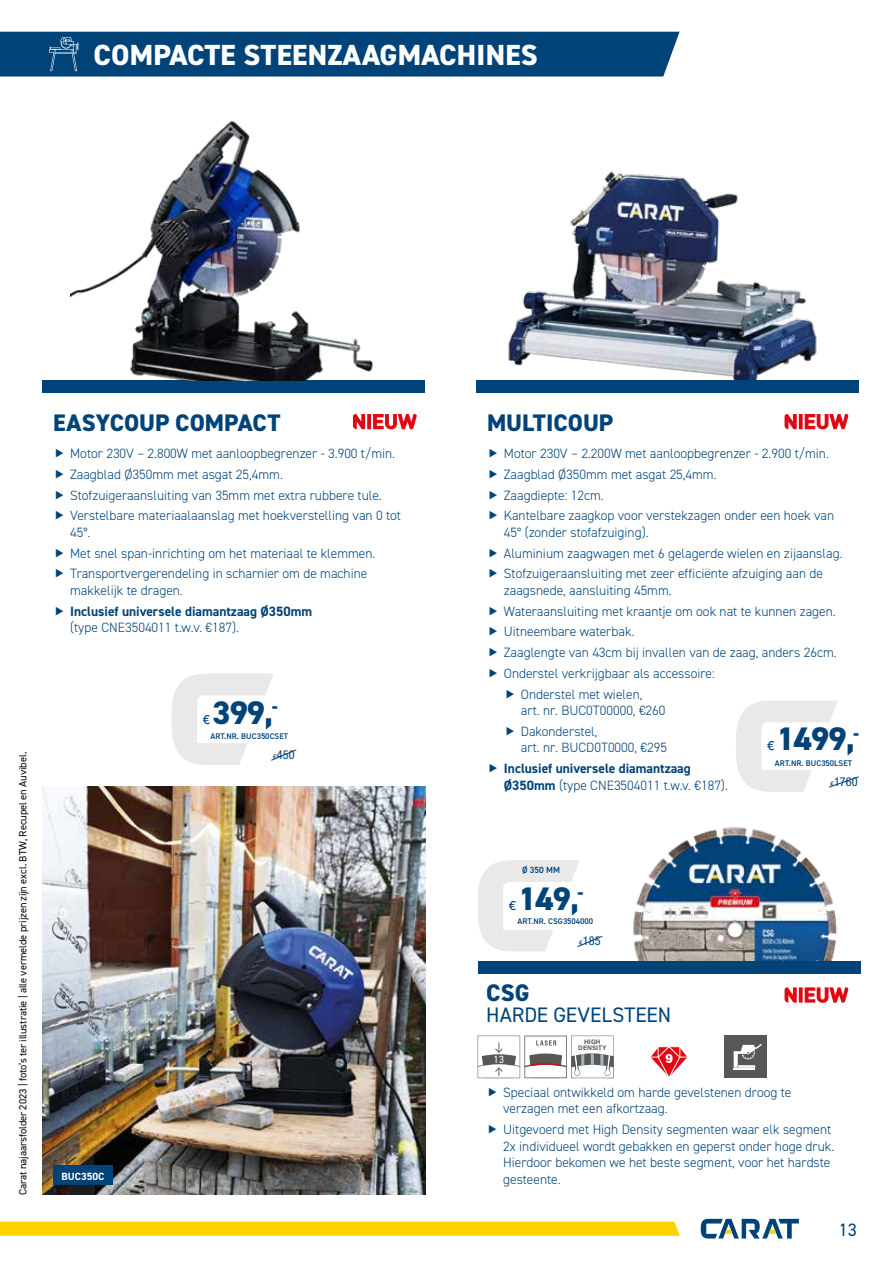
<style>
.page{position:relative;width:893px;height:1263px;background:#fff}
.page>*{position:absolute;margin:0;border:0;box-sizing:border-box;transform-origin:0 0}
.t1{font:800 32.7px "DIN2014";letter-spacing:-.03em;color:#004379}
.t2{font:800 29.25px "DIN2014";letter-spacing:.01em;color:#fff}
.t3{font:800 24px "DIN2014";color:#004379}
.t4{font:21px "DIN2014";color:#004379}
.t5{font:18px "DIN2014";color:#004379}
.t6{font:13.95px "Effra";color:#004379}
.t7{font:300 13.5px/20.7px "DIN2014";color:#004379}
.t8{font:700 13.5px/16.5px "DIN2014";color:#004379}
.t9{font:condensed 12.3px "Helvetica Neue LT Std";color:#004379}
.t10{font:10.5px "DIN2014";letter-spacing:-.01em;color:#000}
.t11{font:700 10.5px "DIN2014";color:#fff}
.t12{font:10.5px "DIN2014";color:#fff}
.t13{font:600 9px "DIN2014";color:#004379}
.t14{font:600 8.25px "DIN2014";letter-spacing:.005em;color:#004379}
.t15{font:700 6.6px/6px "Acumin Pro";color:#585856;text-align:center}
.s1{font-family:"Effra";font-stretch:normal;font-size:7.35px}
.s2{font-weight:300}
</style>
<div class="page">
<svg style="left:701px;top:1219px;width:98px;height:19px"></svg>
<div style="left:0;top:1222px;width:679px;height:13px;background:#ffd300"></div>
<img style="left:43px;top:787px;width:382px;height:408px">
<img style="left:508px;top:171px;width:309px;height:209px">
<div style="left:476px;top:380px;width:383px;height:13px;background:#004379"></div>
<svg style="left:172px;top:673px;width:124px;height:92px"></svg>
<svg style="left:736px;top:700px;width:123px;height:92px"></svg>
<svg style="left:784px;top:414px;width:65px;height:16px"></svg>
<svg style="left:784px;top:987px;width:65px;height:16px"></svg>
<svg style="left:353px;top:414px;width:64px;height:16px"></svg>
<div style="left:43px;top:380px;width:382px;height:13px;background:#004379"></div>
<div style="left:0;top:32px;width:680px;height:45px;background:#004379"></div>
<img style="left:71px;top:121px;width:302px;height:259px">
<div style="left:53px;top:1165px;width:60px;height:20px;background:#004379"></div>
<img style="left:602px;top:827px;width:235px;height:134px">
<div style="left:478px;top:961px;width:382px;height:13px;background:#004379"></div>
<svg style="left:478px;top:860px;width:124px;height:91px"></svg>
<svg style="left:651px;top:1046px;width:36px;height:31px"></svg>
<svg style="left:478px;top:1036px;width:136px;height:42px"></svg>
<div style="left:724px;top:1036px;width:43px;height:42px;background:#575756"></div>
<hr style="left:734px;top:1068px;width:21px;height:2px;background:#fdfeff">
<svg style="left:734px;top:1044px;width:28px;height:24px"></svg>
<h2 class="t2" style="left:93px;top:35px;width:446px">COMPACTE STEENZAAGMACHINES</h2>
<h3 class="t3" style="left:53px;top:406px;width:229px">EASYCOUP COMPACT</h3>
<p class="t7" style="left:70px;top:443px;width:332px">Motor 230V – 2.800W met aanloopbegrenzer - 3.900 t/min.<br>Zaagblad Ø350mm met asgat 25,4mm.<br>Stofzuigeraansluiting van 35mm met extra rubbere tule.<br>Verstelbare materiaalaanslag met hoekverstelling van 0 tot</p>
<p class="t7" style="left:70px;top:522px;width:307px">45°.<br>Met snel span-inrichting om het materiaal te klemmen.<br>Transportvergerendeling in scharnier om de machine</p>
<p class="t7" style="left:70px;top:580px;width:114px">makkelijk te dragen.</p>
<p class="t8" style="left:70px;top:602px;width:244px">Inclusief universele diamantzaag Ø350mm</p>
<p class="t7" style="left:70px;top:617px;width:170px">(type CNE3504011 t.w.v. €187).</p>
<p class="t10" style="left:16px;top:1195px;width:445px;rotate:-90deg">Carat najaarsfolder 2023 | foto’s ter illustratie | alle vermelde prijzen zijn excl. BTW, Recupel en Auvibel.</p>
<p class="t11" style="left:61px;top:1169px;width:45px">BUC350C</p>
<h1 class="t1" style="left:212px;top:690px;width:67px">399,<sup>-</sup></h1>
<p class="t6" style="left:202px;top:711px;width:9px">€</p>
<p class="t14" style="left:210px;top:730px;width:79px">ART.NR. BUC350CSET</p>
<p class="t9" style="left:273px;top:747px;width:23px"><span class="s1">€</span>450</p>
<h3 class="t3" style="left:487px;top:406px;width:128px">MULTICOUP</h3>
<p class="t7" style="left:504px;top:443px;width:332px">Motor 230V – 2.200W met aanloopbegrenzer - 2.900 t/min.<br>Zaagblad Ø350mm met asgat 25,4mm.<br>Zaagdiepte: 12cm.<br>Kantelbare zaagkop voor verstekzagen onder een hoek van</p>
<p class="t7" style="left:504px;top:522px;width:340px">45° (zonder stofafzuiging).<br>Aluminium zaagwagen met 6 gelagerde wielen en zijaanslag.<br>Stofzuigeraansluiting met zeer efficiënte afzuiging aan de</p>
<p class="t7" style="left:504px;top:580px;width:169px">zaagsnede, aansluiting 45mm.</p>
<p class="t7" style="left:504px;top:600px;width:333px">Wateraansluiting met kraantje om ook nat te kunnen zagen.</p>
<p class="t7" style="left:504px;top:621px;width:132px">Uitneembare waterbak.</p>
<p class="t7" style="left:504px;top:642px;width:334px">Zaaglengte van 43cm bij invallen van de zaag, anders 26cm.</p>
<p class="t7" style="left:504px;top:663px;width:212px">Onderstel verkrijgbaar als accessoire:</p>
<p class="t7" style="left:521px;top:683px;width:123px">Onderstel met wielen,</p>
<p class="t7" style="left:521px;top:700px;width:146px">art. nr. BUC0T00000, €260<br>Dakonderstel,</p>
<p class="t7" style="left:521px;top:737px;width:148px">art. nr. BUCD0T0000, €295</p>
<p class="t8" style="left:504px;top:760px;width:225px">Inclusief universele diamantzaag<br>Ø350mm <span class="s2">(type CNE3504011 t.w.v. €187).</span></p>
<h1 class="t1" style="left:777px;top:717px;width:84px">1499,<sup>-</sup></h1>
<p class="t9" style="left:830px;top:774px;width:29px"><span class="s1">€</span>1760</p>
<p class="t6" style="left:767px;top:737px;width:9px">€</p>
<p class="t14" style="left:775px;top:757px;width:79px">ART.NR. BUC350LSET</p>
<p class="t13" style="left:522px;top:864px;width:40px">Ø 350 MM</p>
<h1 class="t1" style="left:518px;top:877px;width:67px">149,<sup>-</sup></h1>
<p class="t6" style="left:508px;top:897px;width:9px">€</p>
<p class="t14" style="left:517px;top:916px;width:77px">ART.NR. CSG3504000</p>
<p class="t9" style="left:579px;top:934px;width:23px"><span class="s1">€</span>185</p>
<h3 class="t3" style="left:486px;top:977px;width:45px">CSG</h3>
<h3 class="t4" style="left:486px;top:1002px;width:186px">HARDE GEVELSTEEN</h3>
<p class="t12" style="left:494px;top:1053px;width:12px">13</p>
<p class="t15" style="left:578px;top:1038px;width:30px">HIGH<br>DENSITY</p>
<p class="t7" style="left:503px;top:1084px;width:290px;line-height:16.5px">Speciaal ontwikkeld om harde gevelstenen droog te verzagen met een afkortzaag.</p>
<p class="t7" style="left:503px;top:1121px;width:333px;line-height:16.5px">Uitgevoerd met High Density segmenten waar elk segment 2x individueel wordt gebakken en geperst onder hoge druk.<br>Hierdoor bekomen we het beste segment, voor het hardste gesteente.</p>
<h3 class="t5" style="left:839px;top:1218px;width:19px">13</h3>
</div>
